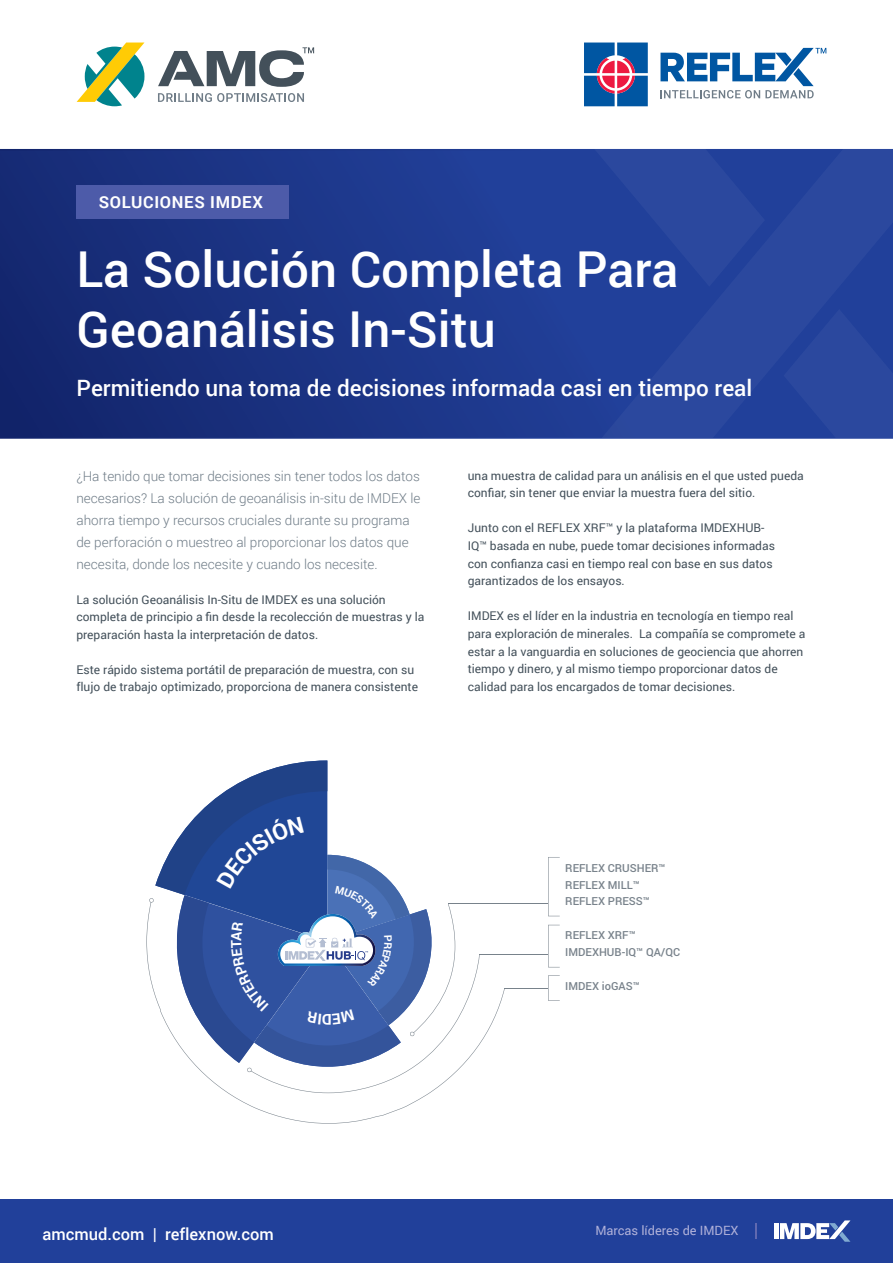
<style>
.page{position:relative;width:893px;height:1263px;background:#fff}
.page>*{position:absolute;margin:0;border:0;box-sizing:border-box;transform-origin:0 0}
.t1{font:500 49.5px/60px "Roboto";color:#fff}
.t2{font:500 22.5px "Roboto";color:#fff}
.t3{font:500 16.5px "Roboto";color:#fff}
.t4{font:700 16.5px "Roboto";letter-spacing:.04em;color:#fff}
.t5{font:700 15px "Roboto";color:#fff}
.t6{font:300 13.5px/22px "Roboto";color:#6f7c87}
.t7{font:12.75px "Roboto";color:#b0b1d9}
.t8{font:12px/17.7px "Roboto";color:#43505a}
.t9{font:500 11.1px/17px "Roboto";color:#78828b}
</style>
<div class="page">
<div style="left:0;top:1199px;width:893px;height:64px;background:#21409a"></div>
<svg style="left:755px;top:1223px;width:2px;height:16px"></svg>
<hr style="left:774px;top:1223px;width:4px;height:16px;background:#fff">
<svg style="left:780px;top:1220px;width:70px;height:22px"></svg>
<svg style="left:0;top:149px;width:893px;height:290px;background:#1b3485"></svg>
<svg style="left:589px;top:149px;width:304px;height:288px;background:#26449c"></svg>
<svg style="left:784px;top:309px;width:109px;height:128px;background:#27459c"></svg>
<svg style="left:589px;top:149px;width:176px;height:138px;background:#26449c"></svg>
<svg style="left:660px;top:48px;width:166px;height:50px"></svg>
<svg style="left:584px;top:43px;width:64px;height:63px;background:#4f649e"></svg>
<svg style="left:158px;top:93px;width:146px;height:9px"></svg>
<svg style="left:77px;top:43px;width:67px;height:63px"></svg>
<svg style="left:158px;top:47px;width:156px;height:40px"></svg>
<div style="left:77px;top:185px;width:212px;height:33px;background:#4d5ba9"></div>
<svg style="left:146px;top:912px;width:359px;height:212px"></svg>
<hr style="left:448px;top:903px;width:100px;height:1px;background:#78828b">
<hr style="left:479px;top:954px;width:69px;height:1px;background:#78828b">
<hr style="left:504px;top:988px;width:44px;height:1px;background:#78828b">
<svg style="left:548px;top:857px;width:12px;height:59px"></svg>
<svg style="left:548px;top:925px;width:12px;height:42px"></svg>
<svg style="left:548px;top:975px;width:12px;height:26px"></svg>
<svg style="left:149px;top:760px;width:331px;height:333px"></svg>
<h3 class="t4" style="left:99px;top:190px;width:166px">SOLUCIONES IMDEX</h3>
<h1 class="t1" style="left:76px;top:237px;width:604px">La Solución Completa Para<br>Geoanálisis In-Situ</h1>
<h2 class="t2" style="left:77px;top:372px;width:677px">Permitiendo una toma de decisiones informada casi en tiempo real</h2>
<p class="t6" style="left:76px;top:465px;width:346px">¿Ha tenido que tomar decisiones sin tener todos los datos necesarios? La solución de geoanálisis in-situ de IMDEX le ahorra tiempo y recursos cruciales durante su programa de perforación o muestreo al proporcionar los datos que necesita, donde los necesite y cuando los necesite.</p>
<p class="t8" style="left:76px;top:590px;width:349px">La solución Geoanálisis In-Situ de IMDEX es una solución completa de principio a fin desde la recolección de muestras y la preparación hasta la interpretación de datos.</p>
<p class="t8" style="left:76px;top:660px;width:343px">Este rápido sistema portátil de preparación de muestra, con su flujo de trabajo optimizado, proporciona de manera consistente</p>
<p class="t8" style="left:468px;top:466px;width:338px">una muestra de calidad para un análisis en el que usted pueda confiar, sin tener que enviar la muestra fuera del sitio.</p>
<p class="t8" style="left:468px;top:519px;width:309px">Junto con el REFLEX XRF™ y la plataforma IMDEXHUB-IQ™ basada en nube, puede tomar decisiones informadas con confianza casi en tiempo real con base en sus datos garantizados de los ensayos.</p>
<p class="t8" style="left:468px;top:606px;width:339px">IMDEX es el líder en la industria en tecnología en tiempo real para exploración de minerales. La compañía se compromete a estar a la vanguardia en soluciones de geociencia que ahorren tiempo y dinero, y al mismo tiempo proporcionar datos de calidad para los encargados de tomar decisiones.</p>
<p class="t5" style="left:332px;top:1030px;width:11px;rotate:-180deg">D</p>
<p class="t9" style="left:565px;top:859px;width:102px">REFLEX CRUSHER™<br>REFLEX MILL™<br>REFLEX PRESS™</p>
<p class="t9" style="left:565px;top:926px;width:116px">REFLEX XRF™<br>IMDEXHUB-IQ™ QA/QC</p>
<p class="t9" style="left:565px;top:977px;width:76px">IMDEX ioGAS™</p>
<h3 class="t3" style="left:43px;top:1222px;width:233px">amcmud.com | reflexnow.com</h3>
<p class="t7" style="left:595px;top:1222px;width:145px">Marcas líderes de IMDEX</p>
</div>
